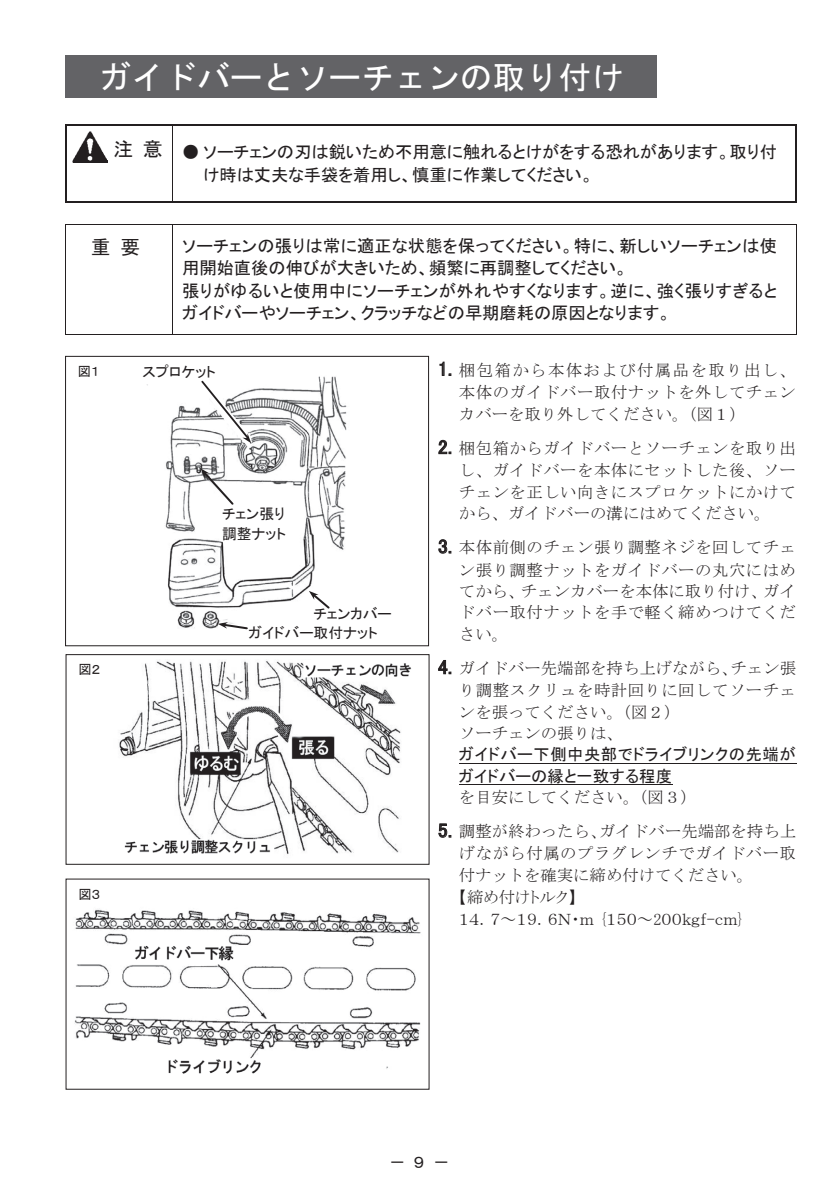
<style>
.page{position:relative;width:840px;height:1191px;background:#fff}
.page>*{position:absolute;margin:0;border:0;box-sizing:border-box;transform-origin:0 0}
.t1{font:32.8px "MS Gothic";color:#fff}
.t2{font:19.6px "MS P Gothic";color:#231f20}
.t3{font:17.4px/22.4px "MS P Gothic";color:#231f20}
.t4{font:16.4px/21.8px "MS Mincho";letter-spacing:.025em;color:#231f20;text-align:justify}
.t5{font:16.4px/21.4px "MS P Gothic";letter-spacing:.025em;color:#231f20}
.t6{font:16.4px/21.8px "MSP Mincho";color:#231f20}
.t7{font:16.4px "MS Mincho";color:#231f20}
.t8{font:14.8px/19.4px "MS P Gothic";color:#231f20}
.t9{font:13.2px "MS P Gothic";color:#231f20}
.s1{font-family:"MS P Gothic";font-size:19.6px}
</style>
<div class="page">
<img style="left:147px;top:376px;width:200px;height:253px">
<div style="left:65px;top:55px;width:591px;height:43px;background:#636366"></div>
<hr style="left:66px;top:124px;width:106px;height:2px;background:#231f20">
<hr style="left:174px;top:124px;width:621px;height:2px;background:#231f20">
<hr style="left:65px;top:126px;width:1px;height:75px;background:#231f20">
<hr style="left:66px;top:201px;width:106px;height:1px;background:#231f20">
<hr style="left:172px;top:126px;width:1px;height:75px;background:#231f20">
<hr style="left:174px;top:201px;width:621px;height:1px;background:#231f20">
<hr style="left:795px;top:126px;width:1px;height:75px;background:#231f20">
<hr style="left:66px;top:224px;width:106px;height:1px;background:#231f20">
<hr style="left:173px;top:224px;width:622px;height:1px;background:#231f20">
<hr style="left:65px;top:225px;width:1px;height:109px;background:#231f20">
<hr style="left:66px;top:334px;width:106px;height:1px;background:#231f20">
<hr style="left:172px;top:225px;width:1px;height:109px;background:#231f20">
<hr style="left:173px;top:334px;width:622px;height:1px;background:#231f20">
<hr style="left:795px;top:225px;width:1px;height:109px;background:#231f20">
<svg style="left:439px;top:361px;width:12px;height:15px"></svg>
<svg style="left:438px;top:440px;width:13px;height:14px"></svg>
<svg style="left:438px;top:539px;width:13px;height:15px"></svg>
<svg style="left:438px;top:660px;width:13px;height:14px"></svg>
<hr style="left:458px;top:762px;width:337px;height:1px;background:#231f20">
<hr style="left:458px;top:784px;width:213px;height:1px;background:#231f20">
<svg style="left:438px;top:823px;width:13px;height:15px"></svg>
<div style="left:65px;top:356px;width:364px;height:290px;border:1px solid #231f20"></div>
<div style="left:65px;top:654px;width:364px;height:210px;border:1px solid #231f20"></div>
<img style="left:72px;top:131px;width:35px;height:31px">
<svg style="left:147px;top:412px;width:2px;height:93px"></svg>
<div style="left:142px;top:361px;width:87px;height:23px;background:#fff"></div>
<svg style="left:188px;top:376px;width:68px;height:70px"></svg>
<div style="left:214px;top:497px;width:75px;height:40px;background:#fff"></div>
<svg style="left:200px;top:468px;width:35px;height:38px"></svg>
<div style="left:313px;top:603px;width:86px;height:21px;background:#fff"></div>
<svg style="left:309px;top:591px;width:22px;height:19px"></svg>
<div style="left:248px;top:622px;width:136px;height:17px;background:#fff"></div>
<svg style="left:218px;top:622px;width:30px;height:8px"></svg>
<img style="left:74px;top:909px;width:347px;height:165px">
<img style="left:119px;top:661px;width:293px;height:193px">
<h1 class="t1" style="left:98px;top:60px;width:527px">ガイドバーとソーチェンの取り付け</h1>
<p class="t3" style="left:203px;top:141px;width:575px;text-indent:-89px"><sup>注意</sup> ● ソーチェンの刃は鋭いため不用意に触れるとけがをする恐れがあります。取り付け時は丈夫な手袋を着用し、慎重に作業してください。</p>
<p class="t2" style="left:91px;top:237px;width:51px">重要</p>
<p class="t3" style="left:182px;top:234px;width:596px">ソーチェンの張りは常に適正な状態を保ってください。特に、新しいソーチェンは使用開始直後の伸びが大きいため、頻繁に再調整してください。<br>張りがゆるいと使用中にソーチェンが外れやすくなります。逆に、強く張りすぎるとガイドバーやソーチェン、クラッチなどの早期磨耗の原因となります。</p>
<p class="t9" style="left:78px;top:365px;width:24px">図１</p>
<p class="t8" style="left:142px;top:362px;width:75px">スプロケット</p>
<p class="t9" style="left:78px;top:663px;width:24px">図２</p>
<p class="t8" style="left:222px;top:504px;width:65px">チェン張り調整ナット</p>
<p class="t8" style="left:248px;top:605px;width:145px;line-height:18.2px;text-indent:65px">チェンカバーガイドバー取付ナット</p>
<p class="t9" style="left:78px;top:887px;width:24px">図３</p>
<p class="t4" style="left:458px;top:359px;width:338px;text-indent:-21px"><span class="s1">1.</span> 梱包箱から本体および付属品を取り出し、本体のガイドバー取付ナットを外してチェンカバーを取り外してください。（図１）</p>
<p class="t4" style="left:458px;top:437px;width:338px;text-indent:-21px"><span class="s1">2.</span> 梱包箱からガイドバーとソーチェンを取り出し、ガイドバーを本体にセットした後、ソーチェンを正しい向きにスプロケットにかけてから、ガイドバーの溝にはめてください。</p>
<p class="t4" style="left:458px;top:536px;width:338px;text-indent:-21px"><span class="s1">3.</span> 本体前側のチェン張り調整ネジを回してチェン張り調整ナットをガイドバーの丸穴にはめてから、チェンカバーを本体に取り付け、ガイドバー取付ナットを手で軽く締めつけてください。</p>
<p class="t4" style="left:458px;top:657px;width:339px;text-align:left;text-indent:-21px"><span class="s1">4.</span> ガイドバー先端部を持ち上げながら、チェン張り調整スクリュを時計回りに回してソーチェンを張ってください。（図２）<br>ソーチェンの張りは、</p>
<p class="t5" style="left:458px;top:743px;width:338px">ガイドバー下側中央部でドライブリンクの先端がガイドバーの縁と一致する程度</p>
<p class="t7" style="left:458px;top:789px;width:239px">を目安にしてください。（図３）</p>
<p class="t2" style="left:437px;top:820px;width:16px">5.</p>
<p class="t4" style="left:458px;top:820px;width:338px">調整が終わったら、ガイドバー先端部を持ち上げながら付属のプラグレンチでガイドバー取付ナットを確実に締め付けてください。</p>
<p class="t6" style="left:458px;top:886px;width:284px">【締め付けトルク】<br>１４．７～１９．６Ｎ・ｍ {１５０～2００ｋｇｆ-ｃｍ}</p>
<p class="t5" style="left:389px;top:1151px;width:62px">－９－</p>
</div>
